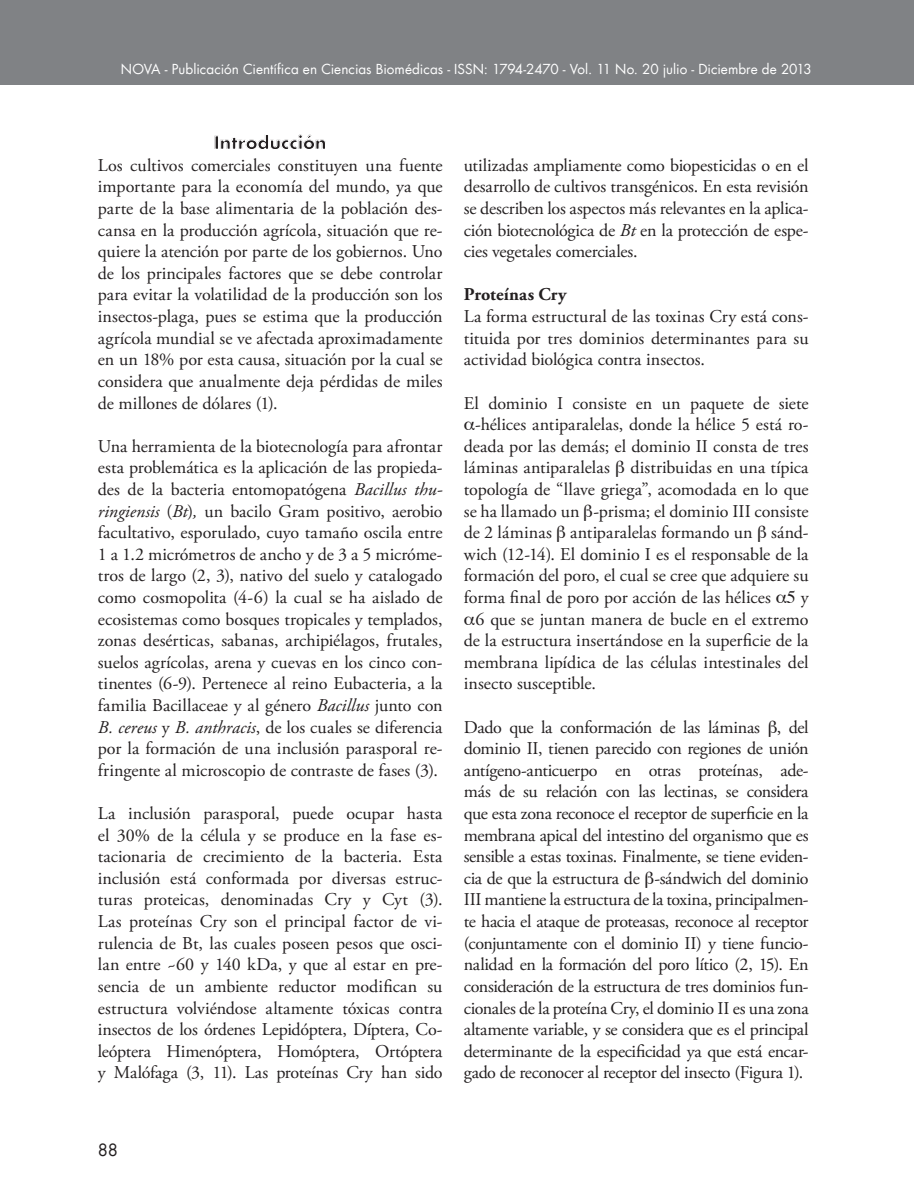
<style>
.page{position:relative;width:915px;height:1191px;background:#fff}
.page>*{position:absolute;margin:0;border:0;box-sizing:border-box;transform-origin:0 0}
.t1{font:18px/21.6px "Adobe Garamond Pro";color:#231f20;text-align:justify}
.t2{font:700 18px "Adobe Garamond Pro";letter-spacing:.005em;color:#231f20}
.t3{font:700 17.7px "Futura LT";letter-spacing:-.005em;color:#231f20}
.t4{font:16.5px "Futura LT";color:#231f20}
.t5{font:13.5px "Futura LT";color:#fff}
.s1{font-style:italic}
</style>
<div class="page">
<div style="left:0;top:0;width:914px;height:85px;background:#808285"></div>
<p class="t5" style="left:121px;top:61px;width:692px">NOVA - Publicación Científica en Ciencias Biomédicas - Issn : 1794-2470 - Vol. 11 No. 20 julio - Diciembre de 2013</p>
<p class="t3" style="left:214px;top:131px;width:114px">Introducción</p>
<p class="t1" style="left:98px;top:155px;width:346px">Los cultivos comerciales constituyen una fuente importante para la economía del mundo, ya que parte de la base alimentaria de la población des&shy;cansa en la producción agrícola, situación que re&shy;quiere la atención por parte de los gobiernos. Uno de los principales factores que se debe controlar para evitar la volatilidad de la producción son los insectos-plaga, pues se estima que la producción agrícola mundial se ve afectada aproximadamente en un 18% por esta causa, situación por la cual se considera que anualmente deja pérdidas de miles de millones de dólares (1).</p>
<p class="t1" style="left:98px;top:436px;width:346px">Una herramienta de la biotecnología para afrontar esta problemática es la aplicación de las propieda&shy;des de la bacteria entomopatógena <span class="s1">Bacillus thu&shy;ringiensis</span> (<span class="s1">Bt</span>)<span class="s1">,</span> un bacilo Gram positivo, aerobio facultativo, esporulado, cuyo tamaño oscila entre 1 a 1.2 micrómetros de ancho y de 3 a 5 micróme&shy;tros de largo (2, 3), nativo del suelo y catalogado como cosmopolita (4-6) la cual se ha aislado de ecosistemas como bosques tropicales y templados, zonas desérticas, sabanas, archipiélagos, frutales, suelos agrícolas, arena y cuevas en los cinco con&shy;tinentes (6-9). Pertenece al reino Eubacteria, a la familia Bacillaceae y al género <span class="s1">Bacillus</span> junto con <span class="s1">B. cereus</span> y <span class="s1">B. anthracis</span>, de los cuales se diferencia por la formación de una inclusión parasporal re&shy;fringente al microscopio de contraste de fases (3).</p>
<p class="t1" style="left:98px;top:803px;width:346px">La inclusión parasporal, puede ocupar hasta el 30% de la célula y se produce en la fase es&shy;tacionaria de crecimiento de la bacteria. Esta inclusión está conformada por diversas estruc&shy;turas proteicas, denominadas Cry y Cyt (3).<br>Las proteínas Cry son el principal factor de vi&shy;rulencia de Bt, las cuales poseen pesos que osci&shy;lan entre ~60 y 140 kDa, y que al estar en pre&shy;sencia de un ambiente reductor modifican su estructura volviéndose altamente tóxicas contra insectos de los órdenes Lepidóptera, Díptera, Co&shy;leóptera Himenóptera, Homóptera, Ortóptera y Malófaga (3, 11). Las proteínas Cry han sido</p>
<p class="t1" style="left:463px;top:155px;width:346px">utilizadas ampliamente como biopesticidas o en el desarrollo de cultivos transgénicos. En esta revisión se describen los aspectos más relevantes en la aplica&shy;ción biotecnológica de <span class="s1">Bt</span> en la protección de espe&shy;cies vegetales comerciales.</p>
<p class="t2" style="left:463px;top:284px;width:104px">Proteínas Cry</p>
<p class="t1" style="left:463px;top:306px;width:346px">La forma estructural de las toxinas Cry está cons&shy;tituida por tres dominios determinantes para su actividad biológica contra insectos.</p>
<p class="t1" style="left:463px;top:392px;width:346px">El dominio I consiste en un paquete de siete</p>
<p class="t1" style="left:475px;top:414px;width:334px">-hélices antiparalelas, donde la hélice 5 está ro-</p>
<p class="t1" style="left:463px;top:436px;width:346px">deada por las demás; el dominio II consta de tres</p>
<p class="t1" style="left:463px;top:457px;width:346px">láminas antiparalelas distribuidas en una típica</p>
<p class="t1" style="left:463px;top:479px;width:346px">topología de “llave griega”, acomodada en lo que</p>
<p class="t1" style="left:463px;top:500px;width:346px">se ha llamado un -prisma; el dominio III consiste</p>
<p class="t1" style="left:463px;top:522px;width:346px">de 2 láminas antiparalelas formando un sánd-</p>
<p class="t1" style="left:463px;top:544px;width:346px">wich (12-14). El dominio I es el responsable de la</p>
<p class="t1" style="left:463px;top:565px;width:346px">formación del poro, el cual se cree que adquiere su</p>
<p class="t1" style="left:463px;top:587px;width:308px">forma final de poro por acción de las hélices</p>
<p class="t1" style="left:800px;top:587px;width:9px">y</p>
<p class="t1" style="left:475px;top:608px;width:334px">6 que se juntan manera de bucle en el extremo</p>
<p class="t1" style="left:463px;top:630px;width:346px">de la estructura insertándose en la superficie de la</p>
<p class="t1" style="left:463px;top:652px;width:346px">membrana lipídica de las células intestinales del</p>
<p class="t1" style="left:463px;top:673px;width:134px">insecto susceptible.</p>
<p class="t1" style="left:463px;top:716px;width:346px">Dado que la conformación de las láminas , del dominio II, tienen parecido con regiones de unión antígeno-anticuerpo en otras proteínas, ade&shy;más de su relación con las lectinas, se considera que esta zona reconoce el receptor de superficie en la membrana apical del intestino del organismo que es sensible a estas toxinas. Finalmente, se tiene eviden&shy;cia de que la estructura de -sándwich del dominio III mantiene la estructura de la toxina, principalmen&shy;te hacia el ataque de proteasas, reconoce al receptor (conjuntamente con el dominio II) y tiene funcio&shy;nalidad en la formación del poro lítico (2, 15). En consideración de la estructura de tres dominios fun&shy;cionales de la proteína Cry, el dominio II es una zona altamente variable, y se considera que es el principal determinante de la especificidad ya que está encar&shy;gado de reconocer al receptor del insecto (Figura 1).</p>
<p class="t4" style="left:98px;top:1139px;width:21px">88</p>
</div>
